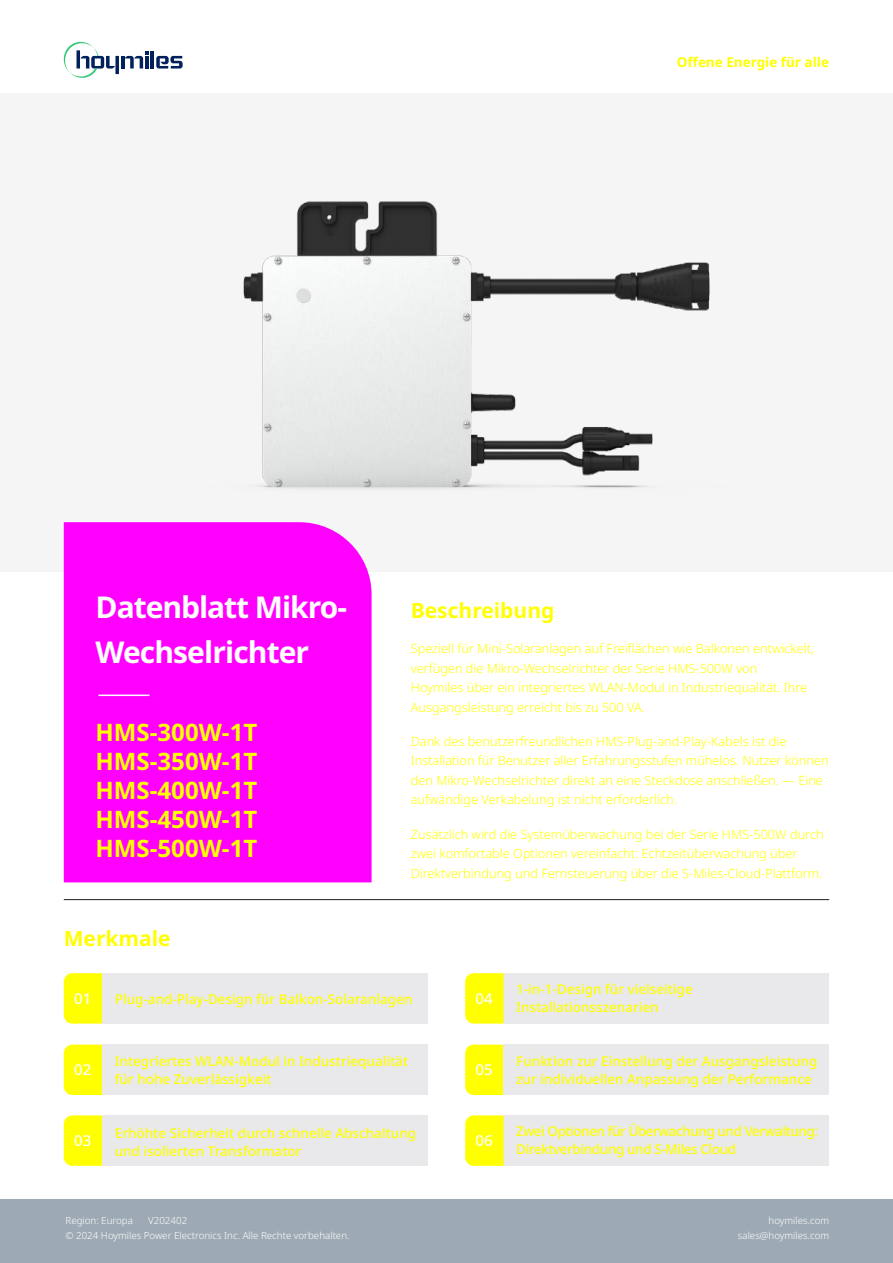
<style>
.page{position:relative;width:893px;height:1263px;background:#fff}
.page>*{position:absolute;margin:0;border:0;box-sizing:border-box;transform-origin:0 0}
.t1{font:700 30px/45px "Noto Sans";letter-spacing:-.035em;color:#fff}
.t2{font:700 24px/28.8px "Noto Sans";color:#ff0;text-align:justify}
.t3{font:700 21px "Noto Sans";color:#ff0}
.t4{font:500 15px "Noto Sans";color:#fff}
.t5{font:500 13.5px/18px "Noto Sans";color:#ff0}
.t6{font:500 13.5px/18px "Noto Sans";letter-spacing:-.035em;color:#ff0}
.t7{font:700 13.5px "Noto Sans";color:#ff0}
.t8{font:300 12.75px/19.5px "Noto Sans";color:#ff0}
.t9{font:300 9.75px/15px "Noto Sans";color:#fff}
</style>
<div class="page">
<div style="left:0;top:94px;width:892px;height:478px;background:#f5f5f6"></div>
<img style="left:243px;top:201px;width:467px;height:288px">
<div style="left:0;top:1199px;width:893px;height:64px;background:#9da9b4"></div>
<hr style="left:64px;top:899px;width:765px;height:1px;background:#231f20">
<div style="left:64px;top:522px;width:308px;height:360px;background:#f0f"></div>
<hr style="left:98px;top:694px;width:51px;height:2px;background:#fff">
<div style="left:102px;top:973px;width:326px;height:50px;background:#e9e9eb"></div>
<div style="left:64px;top:973px;width:38px;height:50px;background:#ff0"></div>
<div style="left:64px;top:1044px;width:38px;height:51px;background:#ff0"></div>
<div style="left:102px;top:1044px;width:326px;height:51px;background:#e9e9eb"></div>
<div style="left:465px;top:1044px;width:38px;height:51px;background:#ff0"></div>
<div style="left:503px;top:1044px;width:326px;height:51px;background:#e9e9eb"></div>
<div style="left:102px;top:1115px;width:326px;height:51px;background:#e9e9eb"></div>
<div style="left:64px;top:1115px;width:38px;height:51px;background:#ff0"></div>
<div style="left:503px;top:1115px;width:326px;height:51px;background:#e9e9eb"></div>
<svg style="left:465px;top:1115px;width:38px;height:51px;background:#ffff08"></svg>
<hr style="left:151px;top:51px;width:3px;height:18px;background:#00215c">
<svg style="left:156px;top:56px;width:27px;height:13px"></svg>
<svg style="left:63px;top:41px;width:86px;height:37px"></svg>
<div style="left:503px;top:973px;width:326px;height:50px;background:#e9e9eb"></div>
<div style="left:465px;top:973px;width:38px;height:50px;background:#ff0"></div>
<p class="t7" style="left:677px;top:53px;width:154px">Offene Energie für alle</p>
<h1 class="t1" style="left:96px;top:586px;width:253px">Datenblatt Mikro-<br>Wechselrichter</h1>
<h2 class="t2" style="left:96px;top:719px;width:163px">HMS-300W-1T HMS-350W-1T HMS-400W-1T HMS-450W-1T HMS-500W-1T</h2>
<h3 class="t3" style="left:64px;top:923px;width:108px">Merkmale</h3>
<h3 class="t3" style="left:411px;top:595px;width:145px">Beschreibung</h3>
<p class="t8" style="left:411px;top:639px;width:405px">Speziell für Mini-Solaranlagen auf Freiflächen wie Balkonen entwickelt, verfügen die Mikro-Wechselrichter der Serie HMS-500W von<br>Hoymiles über ein integriertes WLAN-Modul in Industriequalität. Ihre Ausgangsleistung erreicht bis zu 500 VA.</p>
<p class="t8" style="left:411px;top:732px;width:419px">Dank des benutzerfreundlichen HMS-Plug-and-Play-Kabels ist die Installation für Benutzer aller Erfahrungsstufen mühelos. Nutzer können den Mikro-Wechselrichter direkt an eine Steckdose anschließen. — Eine aufwändige Verkabelung ist nicht erforderlich.</p>
<p class="t8" style="left:411px;top:825px;width:414px">Zusätzlich wird die Systemüberwachung bei der Serie HMS-500W durch zwei komfortable Optionen vereinfacht: Echtzeitüberwachung über<br>Direktverbindung und Fernsteuerung über die S-Miles-Cloud-Plattform.</p>
<p class="t4" style="left:74px;top:992px;width:19px">01</p>
<p class="t5" style="left:115px;top:991px;width:299px">Plug-and-Play-Design für Balkon-Solaranlagen</p>
<p class="t4" style="left:476px;top:992px;width:19px">04</p>
<p class="t5" style="left:516px;top:982px;width:178px">1-in-1-Design für vielseitige<br>Installationsszenarien</p>
<p class="t4" style="left:74px;top:1064px;width:19px">02</p>
<p class="t5" style="left:115px;top:1053px;width:295px">Integriertes WLAN-Modul in Industriequalität für hohe Zuverlässigkeit</p>
<p class="t4" style="left:476px;top:1064px;width:19px">05</p>
<p class="t5" style="left:516px;top:1054px;width:303px">Funktion zur Einstellung der Ausgangsleistung zur individuellen Anpassung der Performance</p>
<p class="t4" style="left:74px;top:1134px;width:19px">03</p>
<p class="t5" style="left:115px;top:1125px;width:303px">Erhöhte Sicherheit durch schnelle Abschaltung und isolierten Transformator</p>
<p class="t4" style="left:476px;top:1134px;width:19px">06</p>
<p class="t6" style="left:516px;top:1123px;width:303px">Zwei Optionen für Überwachung und Verwaltung:<br>Direktverbindung und S-Miles Cloud</p>
<p class="t9" style="left:65px;top:1213px;width:286px;text-indent:83px">V202402<br>© 2024 Hoymiles Power Electronics Inc. Alle Rechte vorbehalten.</p>
<p class="t9" style="left:738px;top:1213px;width:93px;text-align:right">hoymiles.com sales@hoymiles.com</p>
<p class="t9" style="left:65px;top:1213px;width:69px">Region: Europa</p>
</div>
